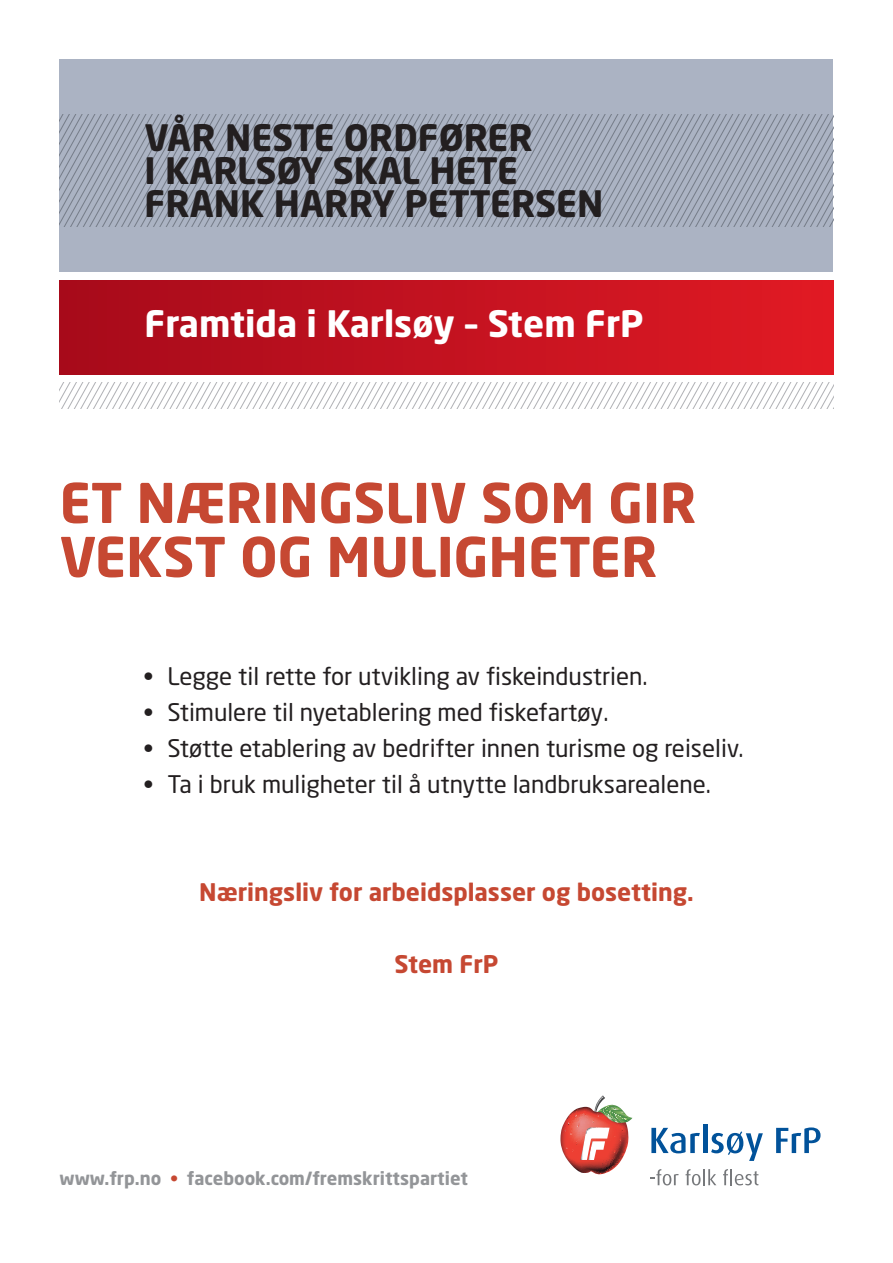
<style>
.page{position:relative;width:893px;height:1263px;background:#fff}
.page>*{position:absolute;margin:0;border:0;box-sizing:border-box;transform-origin:0 0}
.t1{font:700 54px/54px "Neo Sans";color:#c64832}
.t2{font:700 36px/33px "Neo Sans";color:#231f20}
.t3{font:700 36px "Neo Sans";color:#fff}
.t4{font:24px "Neo Sans";color:#231f20}
.t5{font:700 24px "Neo Sans";color:#c64832}
.t6{font:700 18px "Neo Sans";color:#939598}
.s1{color:#c64832}
</style>
<div class="page">
<div style="left:60px;top:60px;width:773px;height:212px;background:#abb3c3"></div>
<div style="left:60px;top:281px;width:773px;height:93px;background:linear-gradient(to right,#a70a1b,#e01a24)"></div>
<svg style="left:60px;top:114px;width:773px;height:113px"></svg>
<svg style="left:60px;top:383px;width:773px;height:25px"></svg>
<svg style="left:560px;top:1095px;width:72px;height:79px"></svg>
<svg style="left:651px;top:1128px;width:49px;height:25px"></svg>
<hr style="left:703px;top:1124px;width:4px;height:29px;background:#01529a">
<svg style="left:711px;top:1131px;width:52px;height:30px"></svg>
<svg style="left:776px;top:1127px;width:44px;height:26px"></svg>
<svg style="left:650px;top:1169px;width:29px;height:16px"></svg>
<svg style="left:685px;top:1169px;width:31px;height:16px"></svg>
<svg style="left:723px;top:1169px;width:35px;height:16px"></svg>
<h2 class="t2" style="left:145px;top:124px;width:460px">VÅR NESTE ORDFØRER<br>I KARLSØY SKAL HETE<br>FRANK HARRY PETTERSEN</h2>
<h2 class="t3" style="left:145px;top:309px;width:501px">Framtida i Karlsøy – Stem FrP</h2>
<h1 class="t1" style="left:60px;top:480px;width:639px">ET NÆRINGSLIV SOM GIR<br>VEKST OG MULIGHETER</h1>
<p class="t4" style="left:144px;top:667px;width:506px">• Legge til rette for utvikling av fiskeindustrien.</p>
<p class="t4" style="left:144px;top:703px;width:466px">• Stimulere til nyetablering med fiskefartøy.</p>
<p class="t4" style="left:144px;top:739px;width:601px">• Støtte etablering av bedrifter innen turisme og reiseliv.</p>
<p class="t4" style="left:144px;top:775px;width:569px">• Ta i bruk muligheter til å utnytte landbruksarealene.</p>
<p class="t5" style="left:199px;top:883px;width:496px">Næringsliv for arbeidsplasser og bosetting.</p>
<p class="t5" style="left:394px;top:955px;width:106px">Stem FrP</p>
<p class="t6" style="left:60px;top:1172px;width:410px">www.frp.no <span class="s1">•</span> facebook.com/fremskrittspartiet</p>
</div>
